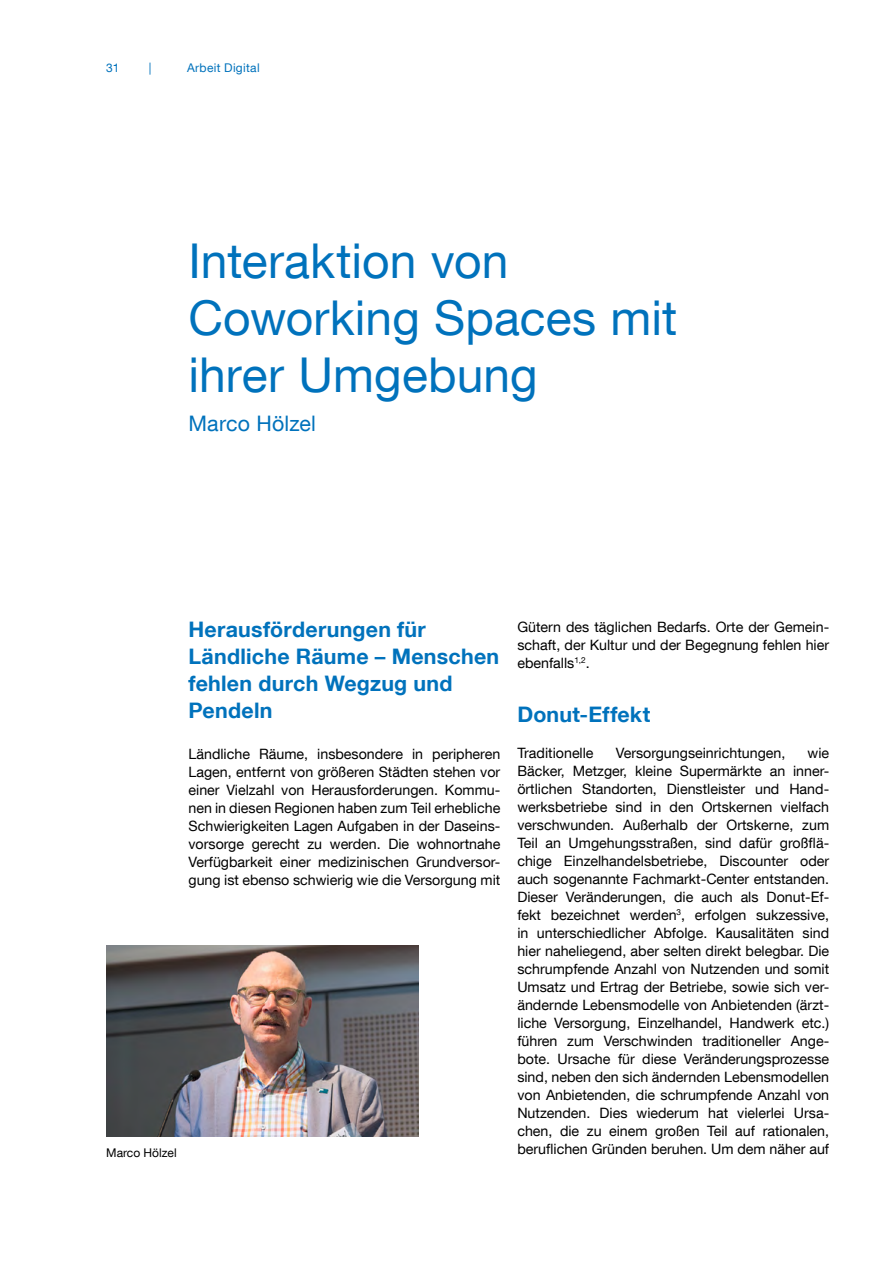
<style>
.page{position:relative;width:893px;height:1263px;background:#fff}
.page>*{position:absolute;margin:0;border:0;box-sizing:border-box;transform-origin:0 0}
.t1{font:48px/57px "TUM Neue Helvetica";letter-spacing:.005em;color:#0072bc}
.t2{font:700 21.3px/27px "TUM Neue Helvetica";letter-spacing:.01em;color:#0072bc}
.t3{font:21.3px "TUM Neue Helvetica";letter-spacing:.005em;color:#0072bc}
.t4{font:14.25px/18px "TUM Neue Helvetica";color:#000;text-align:justify}
.t5{font:12px "TUM Neue Helvetica";letter-spacing:.025em;color:#0072bc}
.t6{font:12px "TUM Neue Helvetica";color:#000}
</style>
<div class="page">
<img style="left:106px;top:946px;width:312px;height:190px">
<p class="t5" style="left:106px;top:61px;width:15px">31</p>
<p class="t5" style="left:149px;top:61px;width:4px">|</p>
<p class="t5" style="left:187px;top:61px;width:74px">Arbeit Digital</p>
<p class="t1" style="left:189px;top:231px;width:490px">Interaktion von<br>Coworking Spaces mit ihrer Umgebung</p>
<p class="t3" style="left:189px;top:410px;width:129px">Marco Hölzel</p>
<p class="t2" style="left:189px;top:615px;width:312px">Herausförderungen für<br>Ländliche Räume – Menschen fehlen durch Wegzug und<br>Pendeln</p>
<p class="t4" style="left:189px;top:744px;width:313px">Ländliche Räume, insbesondere in peripheren Lagen, entfernt von größeren Städten stehen vor einer Vielzahl von Herausforderungen. Kommu&shy;nen in diesen Regionen haben zum Teil erhebliche Schwierigkeiten Lagen Aufgaben in der Daseins&shy;vorsorge gerecht zu werden. Die wohnortnahe Verfügbarkeit einer medizinischen Grundversor&shy;gung ist ebenso schwierig wie die Versorgung mit</p>
<p class="t6" style="left:106px;top:1145px;width:72px">Marco Hölzel</p>
<p class="t4" style="left:517px;top:618px;width:313px">Gütern des täglichen Bedarfs. Orte der Gemein&shy;schaft, der Kultur und der Begegnung fehlen hier ebenfalls<sup>1,2</sup>.</p>
<p class="t2" style="left:517px;top:700px;width:134px">Donut-Effekt</p>
<p class="t4" style="left:517px;top:744px;width:78px">Traditionelle</p>
<p class="t4" style="left:616px;top:744px;width:171px">Versorgungseinrichtungen,</p>
<p class="t4" style="left:517px;top:744px;width:313px;text-indent:290px">wie Bäcker, Metzger, kleine Supermärkte an inner&shy;örtlichen Standorten, Dienstleister und Hand&shy;werksbetriebe sind in den Ortskernen vielfach verschwunden. Außerhalb der Ortskerne, zum Teil an Umgehungsstraßen, sind dafür großflä&shy;chige Einzelhandelsbetriebe, Discounter oder auch sogenannte Fachmarkt-Center entstanden.<br>Dieser Veränderungen, die auch als Donut-Ef&shy;fekt bezeichnet werden<sup>3</sup>, erfolgen sukzessive, in unterschiedlicher Abfolge. Kausalitäten sind hier naheliegend, aber selten direkt belegbar. Die schrumpfende Anzahl von Nutzenden und somit Umsatz und Ertrag der Betriebe, sowie sich ver&shy;ändernde Lebensmodelle von Anbietenden (ärzt&shy;liche Versorgung, Einzelhandel, Handwerk etc.) führen zum Verschwinden traditioneller Ange&shy;bote. Ursache für diese Veränderungsprozesse sind, neben den sich ändernden Lebensmodellen von Anbietenden, die schrumpfende Anzahl von Nutzenden. Dies wiederum hat vielerlei Ursa&shy;chen, die zu einem großen Teil auf rationalen, beruflichen Gründen beruhen. Um dem näher auf</p>
</div>
